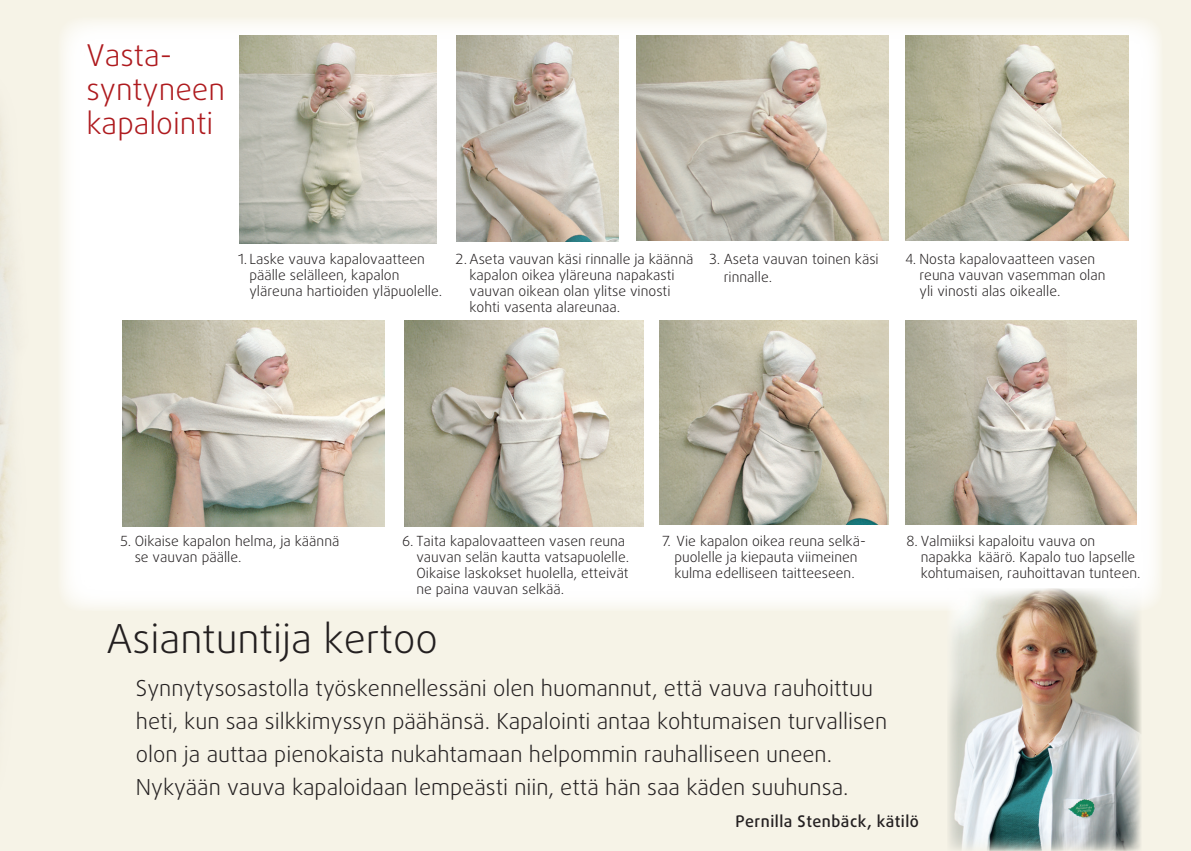
<style>
.page{position:relative;width:1191px;height:851px;background:#fff}
.page>*{position:absolute;margin:0;border:0;box-sizing:border-box;transform-origin:0 0}
.t1{font:300 40px "Daxline LF";color:#231f20}
.t2{font:300 30px "Daxline LF";color:#ae1a1e}
.t3{font:300 22px/33px "Daxline LF";color:#231f20}
.t4{font:500 16px "Daxline LF";letter-spacing:.03em;color:#231f20}
.t5{font:300 14px/16px "Daxline LF";color:#231f20}
</style>
<div class="page">
<div style="left:0;top:0;width:1191px;height:850px;background:#f6f3e7"></div>
<img style="left:0;top:120px;width:12px;height:561px">
<div style="left:58px;top:17px;width:1104px;height:594px;background:#fff;border-radius:23px"></div>
<img style="left:239px;top:36px;width:197px;height:207px">
<img style="left:456px;top:36px;width:163px;height:205px">
<img style="left:636px;top:36px;width:252px;height:204px">
<img style="left:905px;top:36px;width:223px;height:204px">
<img style="left:122px;top:320px;width:263px;height:206px">
<img style="left:404px;top:320px;width:239px;height:206px">
<img style="left:660px;top:320px;width:228px;height:204px">
<img style="left:947px;top:588px;width:194px;height:262px">
<img style="left:905px;top:320px;width:231px;height:204px">
<img style="left:974px;top:322px;width:92px;height:93px">
<p class="t2" style="left:86px;top:37px;width:87px">Vasta-</p>
<p class="t2" style="left:86px;top:71px;width:140px">syntyneen</p>
<p class="t2" style="left:86px;top:105px;width:128px">kapalointi</p>
<p class="t5" style="left:249px;top:251px;width:194px;text-indent:-11px">1. Laske vauva kapalovaatteen päälle selälleen, kapalon yläreuna hartioiden yläpuolelle.</p>
<p class="t5" style="left:455px;top:251px;width:239px;text-align:center">2. Aseta vauvan käsi rinnalle ja käännä kapalon oikea yläreuna napakasti</p>
<p class="t5" style="left:469px;top:283px;width:202px">vauvan oikean olan ylitse vinosti</p>
<p class="t5" style="left:469px;top:299px;width:152px">kohti vasenta alareunaa.</p>
<p class="t5" style="left:724px;top:250px;width:156px;line-height:18px;text-indent:-14px">3. Aseta vauvan toinen käsi rinnalle.</p>
<p class="t5" style="left:919px;top:251px;width:187px;text-indent:-14px">4. Nosta kapalovaatteen vasen reuna vauvan vasemman olan yli vinosti alas oikealle.</p>
<p class="t5" style="left:120px;top:532px;width:220px">5. Oikaise kapalon helma, ja käännä</p>
<p class="t5" style="left:135px;top:548px;width:108px">se vauvan päälle.</p>
<p class="t5" style="left:402px;top:532px;width:224px">6. Taita kapalovaatteen vasen reuna</p>
<p class="t5" style="left:416px;top:548px;width:214px">vauvan selän kautta vatsapuolelle.</p>
<p class="t5" style="left:416px;top:564px;width:214px">Oikaise laskokset huolella, etteivät</p>
<p class="t5" style="left:416px;top:580px;width:149px">ne paina vauvan selkää.</p>
<p class="t5" style="left:662px;top:532px;width:205px;text-align:center">7. Vie kapalon oikea reuna selkä&shy;puolelle ja kiepauta viimeinen</p>
<p class="t5" style="left:674px;top:564px;width:182px">kulma edelliseen taitteeseen.</p>
<p class="t5" style="left:906px;top:532px;width:190px">8. Valmiiksi kapaloitu vauva on</p>
<p class="t5" style="left:920px;top:548px;width:221px">napakka käärö. Kapalo tuo lapselle kohtumaisen, rauhoittavan tunteen.</p>
<p class="t1" style="left:106px;top:614px;width:333px">Asiantuntija kertoo</p>
<p class="t3" style="left:136px;top:671px;width:753px">Synnytysosastolla työskennellessäni olen huomannut, että vauva rauhoittuu heti, kun saa silkkimyssyn päähänsä. Kapalointi antaa kohtumaisen turvallisen olon ja auttaa pienokaista nukahtamaan helpommin rauhalliseen uneen.</p>
<p class="t3" style="left:136px;top:770px;width:714px">Nykyään vauva kapaloidaan lempeästi niin, että hän saa käden suuhunsa.</p>
<p class="t4" style="left:735px;top:810px;width:185px">Pernilla Stenbäck, kätilö</p>
</div>
